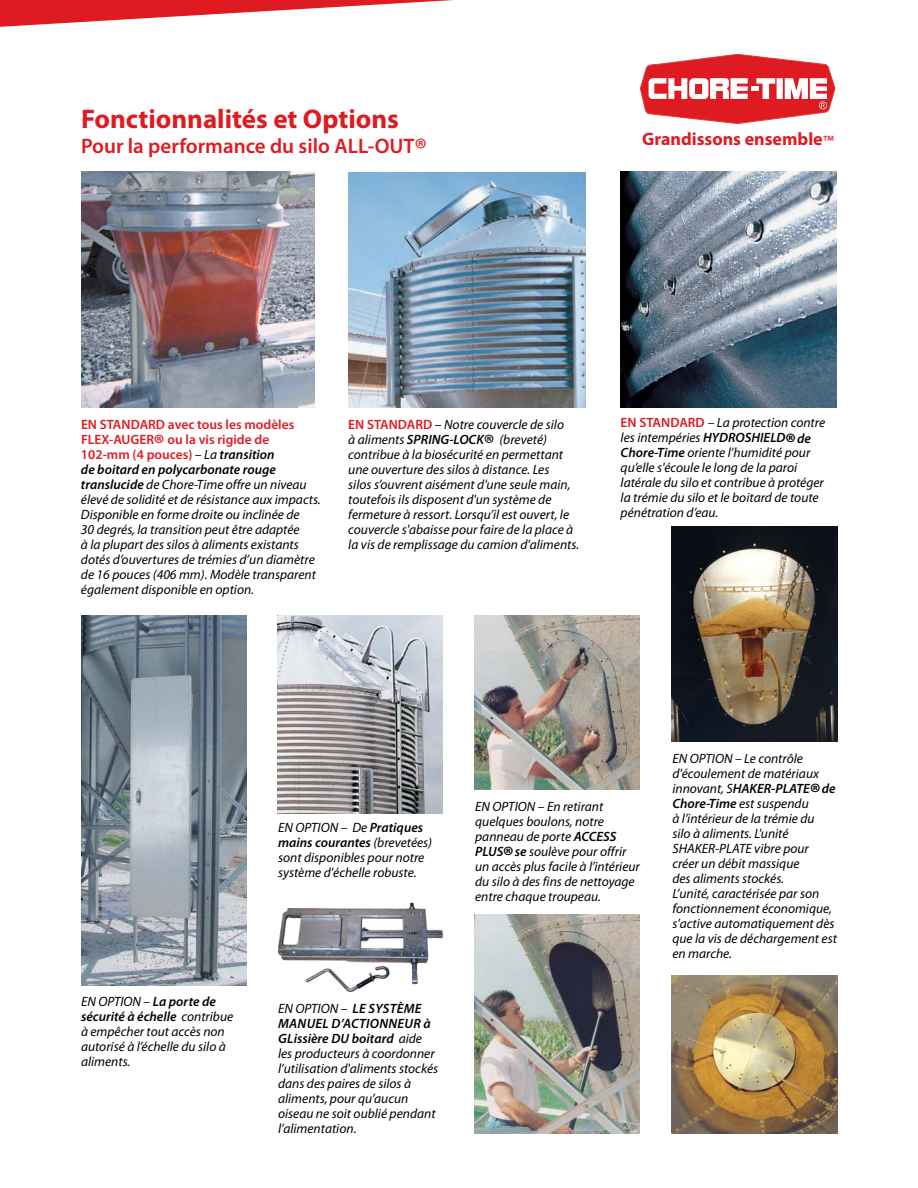
<style>
.page{position:relative;width:918px;height:1188px;background:#fff}
.page>*{position:absolute;margin:0;border:0;box-sizing:border-box;transform-origin:0 0}
.t1{font:700 27px "Myriad Pro";color:#df1b22}
.t2{font:600 21px "Myriad Pro";color:#df1b22}
.t3{font:700 18px "Myriad Pro";color:#df1b22}
.t4{font:italic 13.5px/15px "Myriad Pro";color:#000}
.s1{font-weight:400;font-size:30px}
.s2{font-weight:400}
.s3{font-weight:600;font-style:normal;color:#df1b22}
.s4{font-weight:600;font-style:normal;font-size:25.5px;color:#df1b22}
.s5{font-weight:600}
.s6{font-style:normal;font-size:25.5px}
.s7{font-weight:600;font-size:25.5px}
</style>
<div class="page">
<svg style="left:0;top:0;width:454px;height:27px"></svg>
<svg style="left:640px;top:54px;width:195px;height:70px"></svg>
<img style="left:620px;top:172px;width:216px;height:235px">
<img style="left:81px;top:172px;width:234px;height:235px">
<img style="left:348px;top:172px;width:238px;height:235px">
<img style="left:278px;top:615px;width:165px;height:198px">
<img style="left:81px;top:616px;width:165px;height:370px">
<img style="left:475px;top:915px;width:165px;height:219px">
<img style="left:475px;top:615px;width:165px;height:175px">
<img style="left:672px;top:526px;width:165px;height:216px">
<img style="left:672px;top:976px;width:165px;height:158px">
<img style="left:278px;top:902px;width:166px;height:91px">
<h1 class="t1" style="left:81px;top:102px;width:320px">Fonctionnalités et Options</h1>
<h2 class="t2" style="left:81px;top:133px;width:348px">Pour la performance du silo ALL-OUT<span class="s1">®</span></h2>
<h3 class="t3" style="left:642px;top:127px;width:193px">Grandissons ensemble<span class="s2">™</span></h3>
<p class="t4" style="left:81px;top:417px;width:241px"><span class="s3">EN STANDARD avec tous les modèles FLEX-AUGER</span><span class="s4">®</span> <span class="s3">ou la vis rigide de 102-mm (4 pouces)</span> – La <span class="s5">transition<br>de boitard en polycarbonate rouge translucide</span> de Chore-Time offre un niveau élevé de solidité et de résistance aux impacts.<br>Disponible en forme droite ou inclinée de<br>30 degrés, la transition peut être adaptée<br>à la plupart des silos à aliments existants dotés d’ouvertures de trémies d’un diamètre de 16 pouces (406 mm). Modèle transparent également disponible en option.</p>
<p class="t4" style="left:348px;top:417px;width:232px"><span class="s3">EN STANDARD</span> – Notre couvercle de silo<br>à aliments <span class="s5">SPRING-LOCK</span><span class="s6">®</span> (breveté) contribue à la biosécurité en permettant une ouverture des silos à distance. Les<br>silos s’ouvrent aisément d'une seule main, toutefois ils disposent d'un système de fermeture à ressort. Lorsqu’il est ouvert, le couvercle s'abaisse pour faire de la place à la vis de remplissage du camion d'aliments.</p>
<p class="t4" style="left:621px;top:415px;width:206px"><span class="s3">EN STANDARD</span> – La protection contre les intempéries <span class="s5">HYDROSHIELD</span><span class="s7">®</span> <span class="s5">de Chore-Time</span> oriente l’humidité pour qu’elle s'écoule le long de la paroi latérale du silo et contribue à protéger la trémie du silo et le boitard de toute pénétration d’eau.</p>
<p class="t4" style="left:278px;top:820px;width:156px">EN OPTION – De <span class="s5">Pratiques mains courantes</span> (brevetées) sont disponibles pour notre système d'échelle robuste.</p>
<p class="t4" style="left:81px;top:994px;width:154px">EN OPTION – <span class="s5">La porte de sécurité à échelle</span> contribue à empêcher tout accès non autorisé à l’échelle du silo à aliments.</p>
<p class="t4" style="left:278px;top:1000px;width:162px">EN OPTION – <span class="s5">LE SYSTÈME<br>MANUEL D’ACTIONNEUR à<br>GLissière DU boitard</span> aide les producteurs à coordonner l’utilisation d'aliments stockés dans des paires de silos à aliments, pour qu’aucun oiseau ne soit oublié pendant l’alimentation.</p>
<p class="t4" style="left:475px;top:798px;width:166px">EN OPTION – En retirant quelques boulons, notre panneau de porte <span class="s5">ACCESS<br>PLUS</span><span class="s7">®</span> <span class="s5">se</span> soulève pour offrir un accès plus facile à l’intérieur du silo à des fins de nettoyage entre chaque troupeau.</p>
<p class="t4" style="left:672px;top:751px;width:166px">EN OPTION – Le contrôle d'écoulement de matériaux innovant, S<span class="s5">HAKER-PLATE</span><span class="s7">®</span> <span class="s5">de<br>Chore-Time</span> est suspendu<br>à l’intérieur de la trémie du<br>silo à aliments. L'unité<br>SHAKER-PLATE vibre pour créer un débit massique<br>des aliments stockés.<br>L’unité, caractérisée par son fonctionnement économique, s'active automatiquement dès que la vis de déchargement est en marche.</p>
</div>
